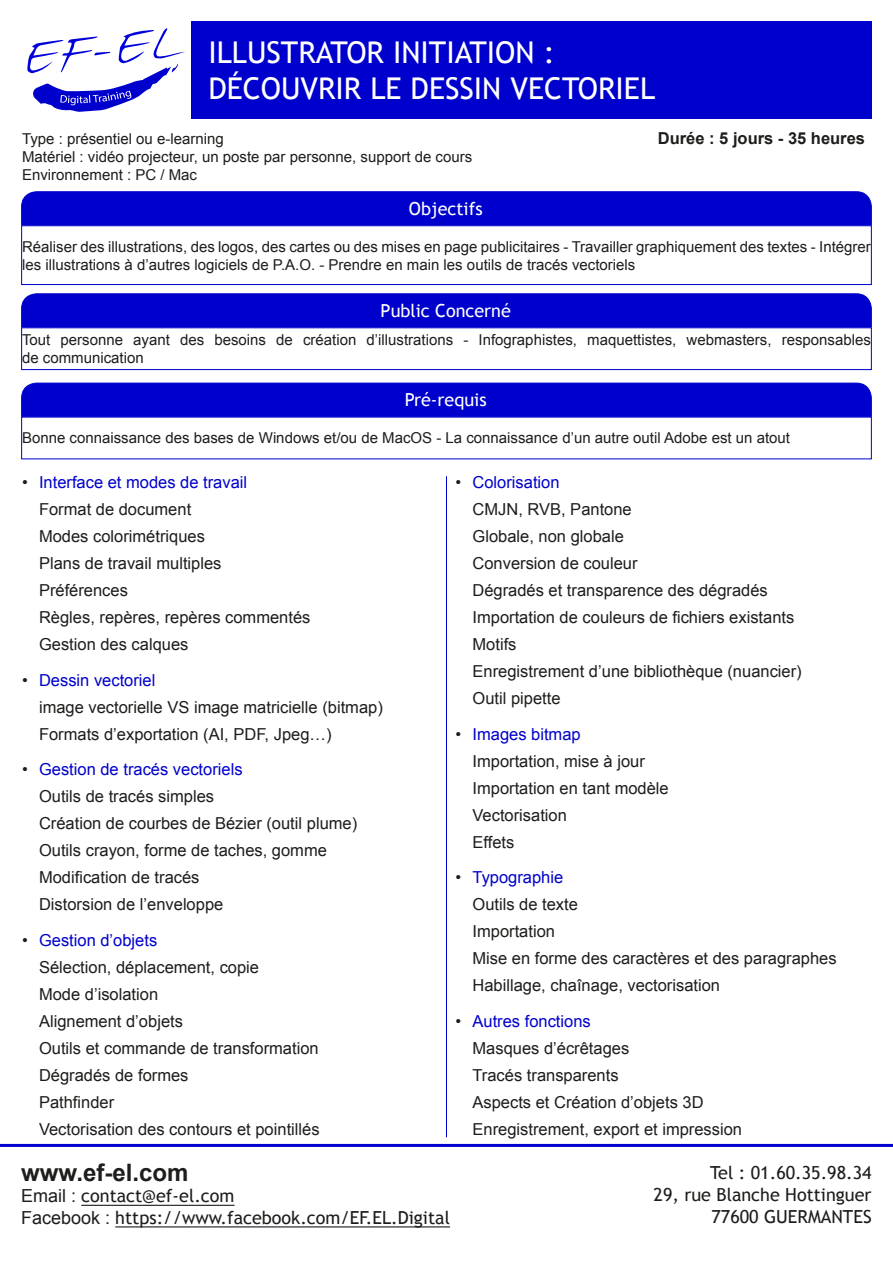
<style>
.page{position:relative;width:893px;height:1263px;background:#fff}
.page>*{position:absolute;margin:0;border:0;box-sizing:border-box;transform-origin:0 0}
.t1{font:30px/36px "Trebuchet MS";color:#fff}
.t2{font:700 24px "Arial";color:#1d1d1b}
.t3{font:18px/21.6px "Trebuchet MS";color:#1d1d1b}
.t4{font:18px "Trebuchet MS";color:#fff}
.t5{font:16.5px/27px "Arial";color:#1d1d1b}
.t6{font:700 16.5px "Arial";color:#1d1d1b}
.t7{font:15px/18px "Arial";color:#1d1d1b}
.s1{color:#00c}
.s2{font-family:"Arial"}
</style>
<div class="page">
<hr style="left:0;top:1144px;width:893px;height:3px;background:#00c">
<hr style="left:81px;top:1205px;width:154px;height:1px;background:#1d1d1b">
<hr style="left:115px;top:1226px;width:335px;height:1px;background:#1d1d1b">
<div style="left:21px;top:191px;width:851px;height:34px;background:#00c"></div>
<hr style="left:446px;top:476px;width:1px;height:661px;background:#00c">
<div style="left:21px;top:293px;width:851px;height:34px;background:#00c"></div>
<svg style="left:21px;top:382px;width:851px;height:35px;background:#0505cd"></svg>
<svg style="left:27px;top:28px;width:158px;height:84px"></svg>
<div style="left:21px;top:327px;width:851px;height:43px;border:1px solid #00c"></div>
<div style="left:21px;top:225px;width:851px;height:60px;border:1px solid #00c"></div>
<div style="left:191px;top:21px;width:681px;height:98px;background:#00c"></div>
<h1 class="t1" style="left:208px;top:35px;width:448px">ILLUSTRATOR INITIATION :<br>DÉCOUVRIR LE DESSIN VECTORIEL</h1>
<p class="t7" style="left:22px;top:129px;width:203px">Type : présentiel ou e-learning</p>
<p class="t6" style="left:658px;top:127px;width:209px">Durée : 5 jours - 35 heures</p>
<p class="t7" style="left:22px;top:147px;width:452px">Matériel : vidéo projecteur, un poste par personne, support de cours<br>Environnement : PC / Mac</p>
<p class="t4" style="left:409px;top:198px;width:75px">Objectifs</p>
<p class="t7" style="left:22px;top:237px;width:850px">Réaliser des illustrations, des logos, des cartes ou des mises en page publicitaires - Travailler graphiquement des textes - Intégrer les illustrations à d’autres logiciels de P.A.O. - Prendre en main les outils de tracés vectoriels</p>
<p class="t4" style="left:381px;top:300px;width:132px">Public Concerné</p>
<p class="t7" style="left:22px;top:331px;width:850px">Tout personne ayant des besoins de création d’illustrations - Infographistes, maquettistes, webmasters, responsables de communication</p>
<p class="t4" style="left:405px;top:389px;width:83px">Pré-requis</p>
<p class="t7" style="left:22px;top:429px;width:769px">Bonne connaissance des bases de Windows et/ou de MacOS - La connaissance d’un autre outil Adobe est un atout</p>
<p class="t5" style="left:39px;top:469px;width:273px;text-indent:-17px">• <span class="s1">Interface et modes de travail<br></span>Format de document<br>Modes colorimétriques<br>Plans de travail multiples<br>Préférences<br>Règles, repères, repères commentés<br>Gestion des calques</p>
<p class="t5" style="left:39px;top:667px;width:345px;text-indent:-17px">• <span class="s1">Dessin vectoriel<br></span>image vectorielle VS image matricielle (bitmap)<br>Formats d’exportation (AI, PDF, Jpeg…)</p>
<p class="t5" style="left:39px;top:756px;width:320px;text-indent:-17px">• <span class="s1">Gestion de tracés vectoriels<br></span>Outils de tracés simples<br>Création de courbes de Bézier (outil plume)<br>Outils crayon, forme de taches, gomme<br>Modification de tracés<br>Distorsion de l’enveloppe</p>
<p class="t5" style="left:39px;top:927px;width:282px;text-indent:-17px">• <span class="s1">Gestion d’objets<br></span>Sélection, déplacement, copie<br>Mode d’isolation<br>Alignement d’objets<br>Outils et commande de transformation<br>Dégradés de formes<br>Pathfinder<br>Vectorisation des contours et pointillés</p>
<p class="t5" style="left:472px;top:469px;width:331px;text-indent:-17px">• <span class="s1">Colorisation<br></span>CMJN, RVB, Pantone<br>Globale, non globale<br>Conversion de couleur<br>Dégradés et transparence des dégradés<br>Importation de couleurs de fichiers existants<br>Motifs<br>Enregistrement d’une bibliothèque (nuancier)<br>Outil pipette</p>
<p class="t5" style="left:472px;top:720px;width:198px;text-indent:-17px">• <span class="s1">Images bitmap<br></span>Importation, mise à jour<br>Importation en tant modèle<br>Vectorisation<br>Effets</p>
<p class="t5" style="left:472px;top:864px;width:366px;text-indent:-17px">• <span class="s1">Typographie<br></span>Outils de texte<br>Importation<br>Mise en forme des caractères et des paragraphes<br>Habillage, chaînage, vectorisation</p>
<p class="t5" style="left:472px;top:1007px;width:271px;text-indent:-17px">• <span class="s1">Autres fonctions<br></span>Masques d’écrêtages<br>Tracés transparents<br>Aspects et Création d’objets 3D<br>Enregistrement, export et impression</p>
<h2 class="t2" style="left:21px;top:1156px;width:169px">www.ef-el.com</h2>
<p class="t3" style="left:21px;top:1185px;width:430px"><span class="s2">Email :</span> contact@ef-el.com<br><span class="s2">Facebook :</span> https://www.facebook.com/EF.EL.Digital</p>
<p class="t3" style="left:654px;top:1162px;width:220px;text-align:right">Tel : 01.60.35.98.34<br>29, rue Blanche Hottinguer<br>77600 GUERMANTES</p>
</div>
